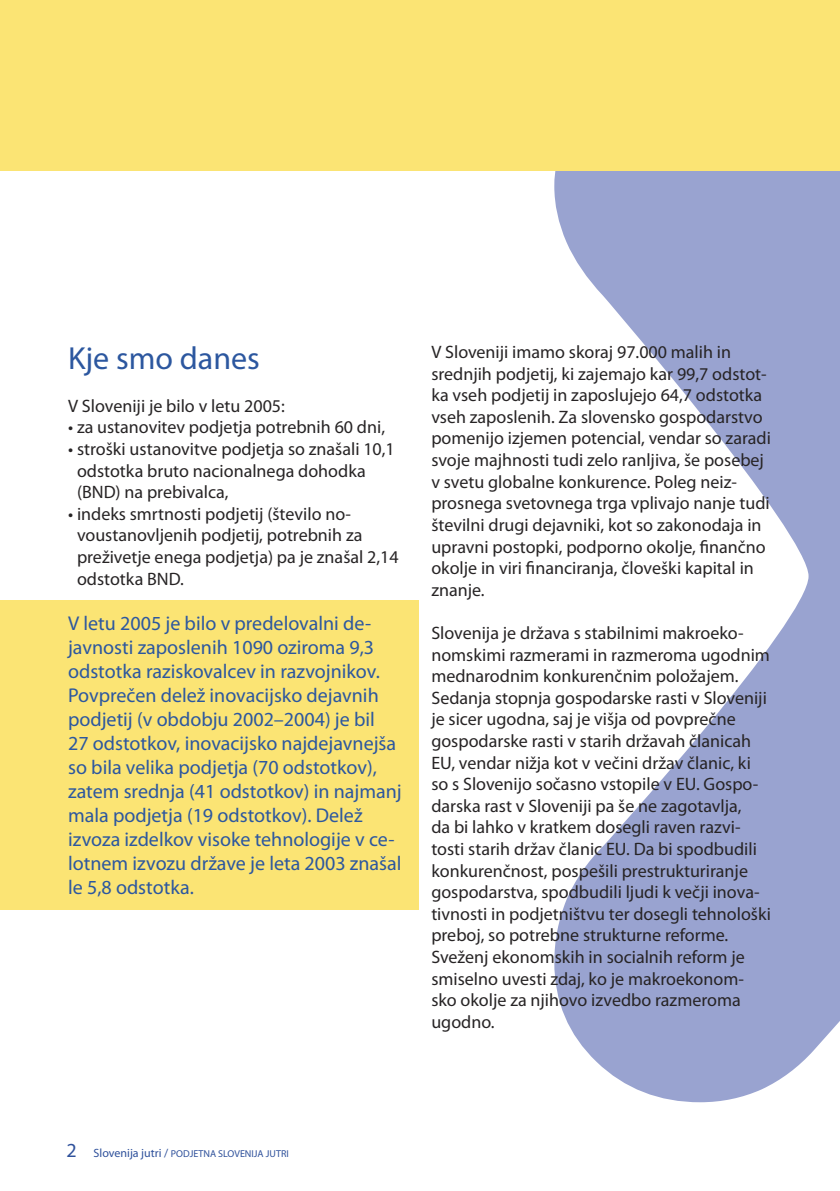
<style>
.page{position:relative;width:840px;height:1191px;background:#fff}
.page>*{position:absolute;margin:0;border:0;box-sizing:border-box;transform-origin:0 0}
.t1{font:32px "Myriad Pro";color:#2c579f}
.t2{font:20px/24px "Myriad Pro";color:#2c579f}
.t3{font:18px/21.6px "Myriad Pro";color:#272425}
.t4{font:10px "Myriad Pro";color:#2f519b}
.s1{font-size:20px}
.s2{font-size:12px}
</style>
<div class="page">
<svg style="left:554px;top:170px;width:285px;height:932px;fill:#99a3d0"></svg>
<div style="left:0;top:600px;width:418px;height:309px;background:#fbe474"></div>
<div style="left:0;top:0;width:839px;height:170px;background:#fbe474"></div>
<h1 class="t1" style="left:68px;top:340px;width:193px">Kje smo danes</h1>
<p class="t3" style="left:68px;top:395px;width:218px">V Sloveniji je bilo v letu 2005:</p>
<p class="t3" style="left:68px;top:417px;width:318px">• za ustanovitev podjetja potrebnih 60 dni,</p>
<p class="t3" style="left:77px;top:438px;width:319px;text-indent:-9px">• stroški ustanovitve podjetja so znašali 10,1 odstotka bruto nacionalnega dohodka (BND) na prebivalca,</p>
<p class="t3" style="left:77px;top:503px;width:323px;text-indent:-9px">• indeks smrtnosti podjetij (število no&shy;voustanovljenih podjetij, potrebnih za preživetje enega podjetja) pa je znašal 2,14 odstotka BND.</p>
<p class="t2" style="left:68px;top:612px;width:335px">V letu 2005 je bilo v predelovalni de&shy;javnosti zaposlenih 1090 oziroma 9,3 odstotka raziskovalcev in razvojnikov.<br>Povprečen delež inovacijsko dejavnih podjetij (v obdobju 2002–2004) je bil<br>27 odstotkov, inovacijsko najdejavnejša so bila velika podjetja (70 odstotkov), zatem srednja (41 odstotkov) in najmanj mala podjetja (19 odstotkov). Delež izvoza izdelkov visoke tehnologije v ce&shy;lotnem izvozu države je leta 2003 znašal le 5,8 odstotka.</p>
<p class="t3" style="left:431px;top:341px;width:341px">V Sloveniji imamo skoraj 97.000 malih in srednjih podjetij, ki zajemajo kar 99,7 odstot&shy;ka vseh podjetij in zaposlujejo 64,7 odstotka vseh zaposlenih. Za slovensko gospodarstvo pomenijo izjemen potencial, vendar so zaradi svoje majhnosti tudi zelo ranljiva, še posebej v svetu globalne konkurence. Poleg neiz&shy;prosnega svetovnega trga vplivajo nanje tudi številni drugi dejavniki, kot so zakonodaja in upravni postopki, podporno okolje, finančno okolje in viri financiranja, človeški kapital in znanje.</p>
<p class="t3" style="left:431px;top:622px;width:341px">Slovenija je država s stabilnimi makroeko&shy;nomskimi razmerami in razmeroma ugodnim mednarodnim konkurenčnim položajem.<br>Sedanja stopnja gospodarske rasti v Sloveniji je sicer ugodna, saj je višja od povprečne gospodarske rasti v starih državah članicah EU, vendar nižja kot v večini držav članic, ki so s Slovenijo sočasno vstopile v EU. Gospo&shy;darska rast v Sloveniji pa še ne zagotavlja,<br>da bi lahko v kratkem dosegli raven razvi&shy;tosti starih držav članic EU. Da bi spodbudili konkurenčnost, pospešili prestrukturiranje gospodarstva, spodbudili ljudi k večji inova&shy;tivnosti in podjetništvu ter dosegli tehnološki preboj, so potrebne strukturne reforme.<br>Sveženj ekonomskih in socialnih reform je smiselno uvesti zdaj, ko je makroekonom&shy;sko okolje za njihovo izvedbo razmeroma ugodno.</p>
<p class="t4" style="left:66px;top:1148px;width:224px"><span class="s1">2</span> <span class="s2">Slovenija jutri /</span> PODJETNA SLOVENIJA JUTRI</p>
</div>
